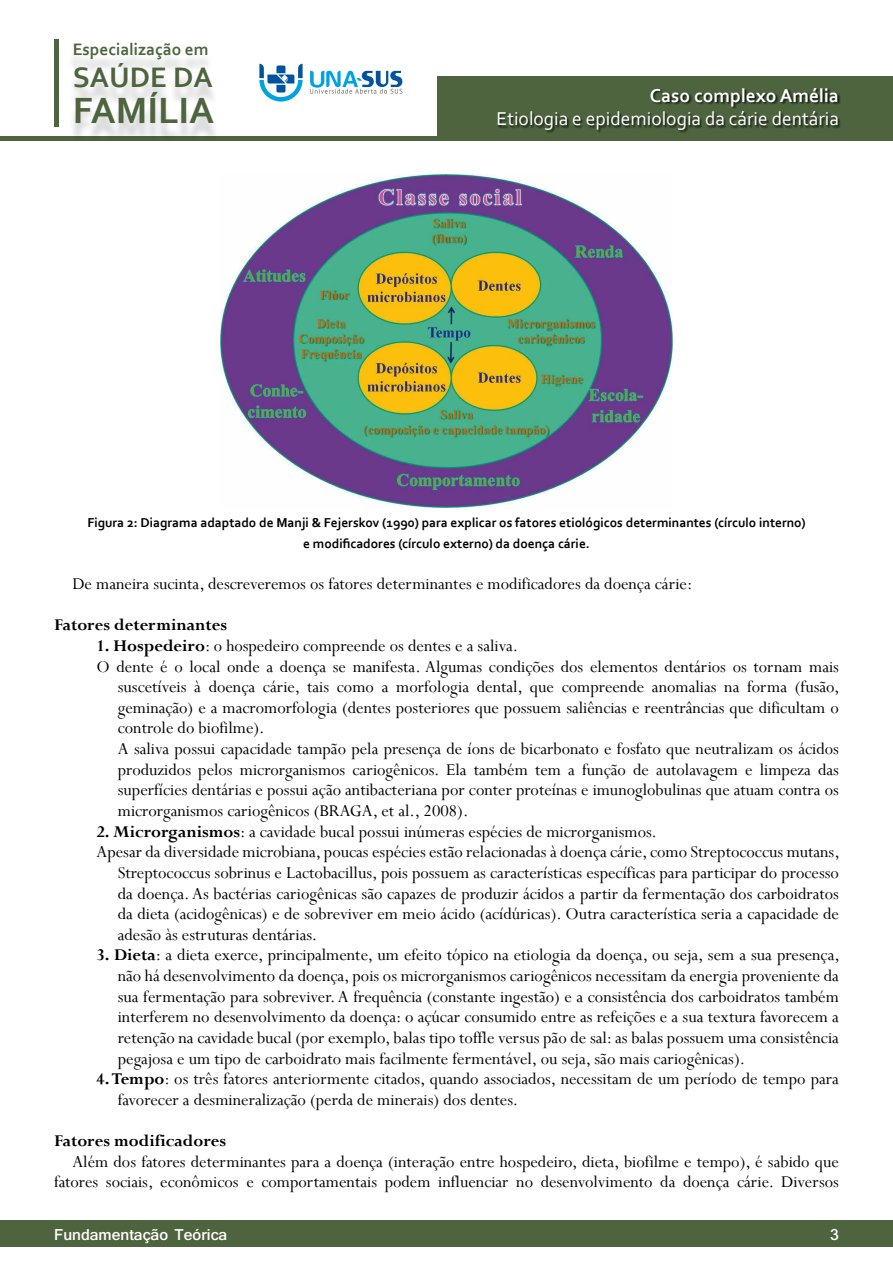
<style>
.page{position:relative;width:893px;height:1263px;background:#fff}
.page>*{position:absolute;margin:0;border:0;box-sizing:border-box;transform-origin:0 0}
.t1{font:700 38.25px "Corbel";color:#4e643f}
.t2{font:700 29.55px "Corbel";color:#4e643f}
.t3{font:19.5px "Corbel";color:#fff}
.t4{font:700 19.5px "Corbel";color:#fff}
.t5{font:18.3px/20.7px "Perpetua";color:#000;text-align:justify}
.t6{font:700 18.3px "Perpetua";color:#000}
.t7{font:700 17.4px "Corbel";color:#4e643f}
.t8{font:700 16.5px "Shruti";color:#fff}
.t9{font:700 13.5px/20.2px "Corbel";color:#000;text-align:center}
.s1{font-weight:700}
</style>
<div class="page">
<div style="left:0;top:1220px;width:893px;height:27px;background:#4e643f"></div>
<hr style="left:0;top:136px;width:893px;height:4px;background:#4e643f">
<div style="left:438px;top:77px;width:455px;height:63px;background:#4e643f"></div>
<div style="left:54px;top:39px;width:5px;height:87px;background:#4e643f"></div>
<div style="left:67px;top:49px;width:153px;height:94px;background:#000;opacity:.2"></div>
<div style="left:497px;top:88px;width:344px;height:45px;background:#000;opacity:.75"></div>
<svg style="left:259px;top:64px;width:44px;height:38px"></svg>
<svg style="left:310px;top:71px;width:92px;height:23px"></svg>
<img style="left:220px;top:175px;width:453px;height:333px">
<p class="t7" style="left:73px;top:38px;width:137px">Especialização em</p>
<h2 class="t2" style="left:73px;top:58px;width:142px">SAÚDE DA</h2>
<h1 class="t1" style="left:73px;top:87px;width:143px">FAMÍLIA</h1>
<p class="t4" style="left:650px;top:84px;width:191px">Caso complexo Amélia</p>
<p class="t3" style="left:497px;top:107px;width:344px">Etiologia e epidemiologia da cárie dentária</p>
<p class="t9" style="left:87px;top:512px;width:720px">Figura 2: Diagrama adaptado de Manji &amp; Fejerskov (1990) para explicar os fatores etiológicos determinantes (círculo interno) e modificadores (círculo externo) da doença cárie.</p>
<p class="t5" style="left:72px;top:573px;width:621px">De maneira sucinta, descreveremos os fatores determinantes e modificadores da doença cárie:</p>
<p class="t6" style="left:54px;top:613px;width:175px">Fatores determinantes</p>
<p class="t5" style="left:97px;top:635px;width:423px"><span class="s1">1. Hospedeiro</span>: o hospedeiro compreende os dentes e a saliva.</p>
<p class="t5" style="left:97px;top:655px;width:744px">O dente é o local onde a doença se manifesta. Algumas condições dos elementos dentários os tornam mais</p>
<p class="t5" style="left:118px;top:676px;width:723px">suscetíveis à doença cárie, tais como a morfologia dental, que compreende anomalias na forma (fusão,</p>
<p class="t5" style="left:118px;top:697px;width:723px">geminação) e a macromorfologia (dentes posteriores que possuem saliências e reentrâncias que dificultam o</p>
<p class="t5" style="left:118px;top:717px;width:148px">controle do biofilme).</p>
<p class="t5" style="left:118px;top:738px;width:723px">A saliva possui capacidade tampão pela presença de íons de bicarbonato e fosfato que neutralizam os ácidos</p>
<p class="t5" style="left:118px;top:759px;width:723px">produzidos pelos microrganismos cariogênicos. Ela também tem a função de autolavagem e limpeza das</p>
<p class="t5" style="left:118px;top:779px;width:723px">superfícies dentárias e possui ação antibacteriana por conter proteínas e imunoglobulinas que atuam contra os</p>
<p class="t5" style="left:118px;top:800px;width:352px">microrganismos cariogênicos (BRAGA, et al., 2008).</p>
<p class="t5" style="left:97px;top:821px;width:562px"><span class="s1">2. Microrganismos</span>: a cavidade bucal possui inúmeras espécies de microrganismos.</p>
<p class="t5" style="left:97px;top:841px;width:745px">Apesar da diversidade microbiana, poucas espécies estão relacionadas à doença cárie, como Streptococcus mutans,</p>
<p class="t5" style="left:118px;top:862px;width:723px">Streptococcus sobrinus e Lactobacillus, pois possuem as características específicas para participar do processo</p>
<p class="t5" style="left:118px;top:882px;width:723px">da doença. As bactérias cariogênicas são capazes de produzir ácidos a partir da fermentação dos carboidratos</p>
<p class="t5" style="left:118px;top:903px;width:723px">da dieta (acidogênicas) e de sobreviver em meio ácido (acídúricas). Outra característica seria a capacidade de</p>
<p class="t5" style="left:118px;top:924px;width:201px">adesão às estruturas dentárias.</p>
<p class="t5" style="left:118px;top:944px;width:723px;text-indent:-21px"><span class="s1">3. Dieta</span>: a dieta exerce, principalmente, um efeito tópico na etiologia da doença, ou seja, sem a sua presença, não há desenvolvimento da doença, pois os microrganismos cariogênicos necessitam da energia proveniente da sua fermentação para sobreviver. A frequência (constante ingestão) e a consistência dos carboidratos também interferem no desenvolvimento da doença: o açúcar consumido entre as refeições e a sua textura favorecem a retenção na cavidade bucal (por exemplo, balas tipo toffle versus pão de sal: as balas possuem uma consistência pegajosa e um tipo de carboidrato mais facilmente fermentável, ou seja, são mais cariogênicas).</p>
<p class="t5" style="left:118px;top:1068px;width:723px;text-indent:-21px"><span class="s1">4. Tempo</span>: os três fatores anteriormente citados, quando associados, necessitam de um período de tempo para favorecer a desmineralização (perda de minerais) dos dentes.</p>
<p class="t6" style="left:54px;top:1129px;width:174px">Fatores modificadores</p>
<p class="t5" style="left:54px;top:1151px;width:786px;text-align:right">Além dos fatores determinantes para a doença (interação entre hospedeiro, dieta, biofilme e tempo), é sabido que fatores sociais, econômicos e comportamentais podem influenciar no desenvolvimento da doença cárie. Diversos</p>
<p class="t8" style="left:54px;top:1225px;width:175px">Fundamentação Teórica</p>
<p class="t8" style="left:830px;top:1225px;width:10px">3</p>
</div>
